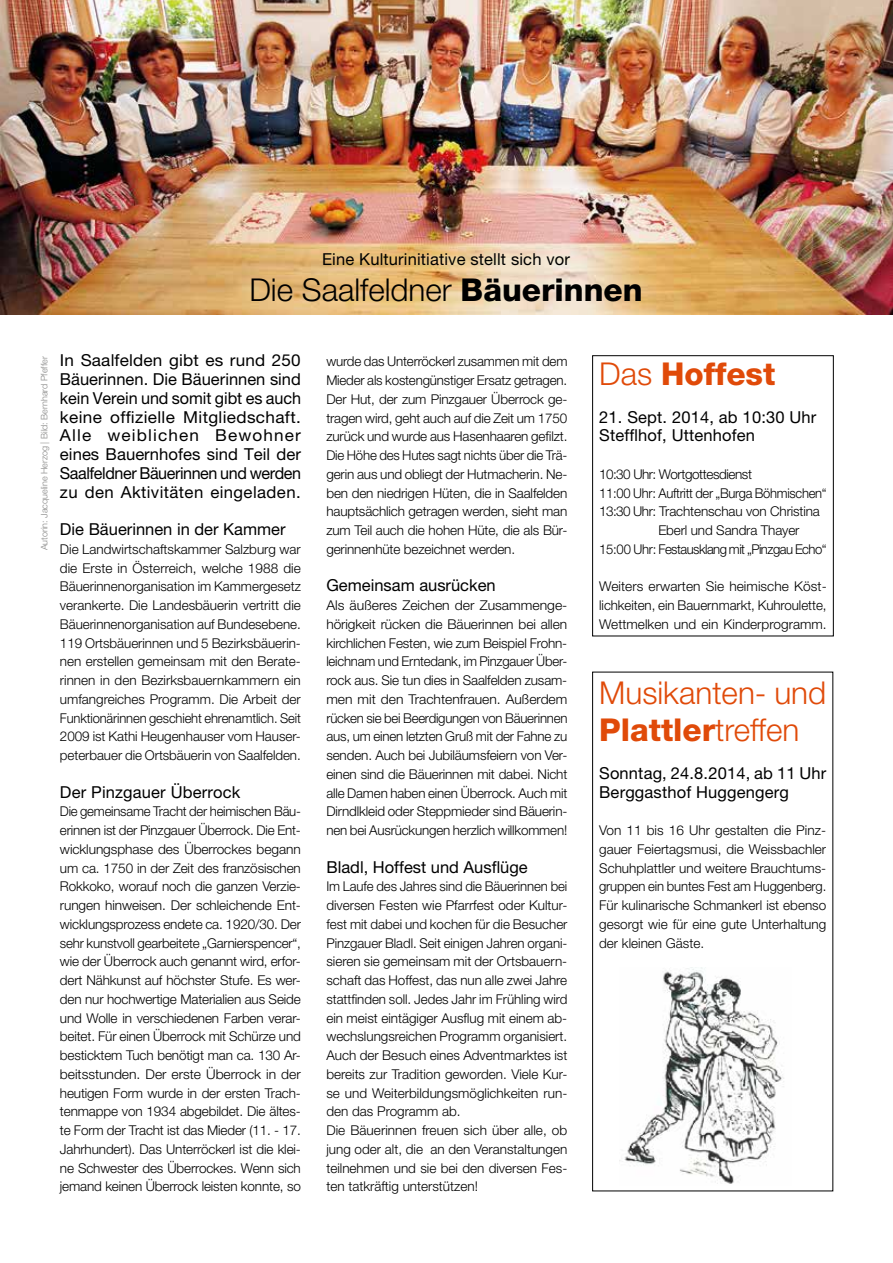
<style>
.page{position:relative;width:893px;height:1263px;background:#fff}
.page>*{position:absolute;margin:0;border:0;box-sizing:border-box;transform-origin:0 0}
.t1{font:300 31.5px/37.5px "Helvetica Neue LT Pro";color:#e04a09}
.t2{font:300 31.5px "Helvetica Neue LT Pro";color:#000}
.t3{font:800 31.5px "Helvetica Neue LT Pro";color:#e04a09}
.t4{font:16.5px/18.8px "Helvetica Neue LT Pro";letter-spacing:.01em;color:#000;text-align:justify;scale:1.04 1}
.t5{font:16.5px/18.8px "Helvetica Neue LT Pro";letter-spacing:.01em;color:#000}
.t6{font:300 13.5px/18.8px "Helvetica Neue LT Pro";color:#000;text-align:justify}
.t7{font:300 13.5px/18.8px "Helvetica Neue LT Pro";color:#000;text-align:justify;scale:1.04 1}
.t8{font:300 13.5px "Helvetica Neue LT Pro";letter-spacing:-.02em;color:#000;scale:.96 1}
.t9{font:300 13.5px "Helvetica Neue LT Pro";letter-spacing:-.04em;color:#000}
.t10{font:300 13.5px "Helvetica Neue LT Pro";letter-spacing:-.03em;color:#000}
.t11{font:300 9px "Helvetica Neue LT Pro";color:#878786}
.s1{font-weight:800}
.s2{font-weight:300}
</style>
<div class="page">
<div style="left:592px;top:672px;width:241px;height:519px;border:1px solid #000"></div>
<img style="left:0;top:0;width:893px;height:314px">
<div style="left:592px;top:355px;width:241px;height:281px;border:1px solid #000"></div>
<img style="left:624px;top:968px;width:160px;height:216px">
<p class="t5" style="left:322px;top:250px;width:249px">Eine Kulturinitiative stellt sich vor</p>
<h1 class="t2" style="left:249px;top:271px;width:395px">Die Saalfeldner <span class="s1">Bäuerinnen</span></h1>
<p class="t11" style="left:39px;top:550px;width:195px;rotate:-90deg">Autorin: Jacqueline Herzog | Bild: Bernhard Pfeffer</p>
<p class="t4" style="left:60px;top:351px;width:233px">In Saalfelden gibt es rund 250<br>Bäuerinnen. Die Bäuerinnen sind kein Verein und somit gibt es auch keine offizielle Mitgliedschaft.<br>Alle weiblichen Bewohner eines Bauernhofes sind Teil der Saalfeldner Bäuerinnen und werden zu den Aktivitäten eingeladen.</p>
<p class="t5" style="left:60px;top:520px;width:227px">Die Bäuerinnen in der Kammer</p>
<p class="t6" style="left:60px;top:539px;width:243px">Die Landwirtschaftskammer Salzburg war die Erste in Österreich, welche 1988 die Bäuerinnenorganisation im Kammergesetz verankerte. Die Landesbäuerin vertritt die Bäuerinnenorganisation auf Bundesebene.<br>119 Ortsbäuerinnen und 5 Bezirksbäuerin&shy;nen erstellen gemeinsam mit den Berate&shy;rinnen in den Bezirksbauernkammern ein umfangreiches Programm. Die Arbeit der Funktionärinnen geschieht ehrenamtlich. Seit 2009 ist Kathi Heugenhauser vom Hauser&shy;peterbauer die Ortsbäuerin von Saalfelden.</p>
<p class="t5" style="left:60px;top:782px;width:182px">Der Pinzgauer Überrock</p>
<p class="t6" style="left:60px;top:802px;width:242px">Die gemeinsame Tracht der heimischen Bäu&shy;erinnen ist der Pinzgauer Überrock. Die Ent&shy;wicklungsphase des Überrockes begann um ca. 1750 in der Zeit des französischen Rokkoko, worauf noch die ganzen Verzie&shy;rungen hinweisen. Der schleichende Ent&shy;wicklungsprozess endete ca. 1920/30. Der sehr kunstvoll gearbeitete „Garnierspencer“, wie der Überrock auch genannt wird, erfor&shy;dert Nähkunst auf höchster Stufe. Es wer&shy;den nur hochwertige Materialien aus Seide und Wolle in verschiedenen Farben verar&shy;beitet. Für einen Überrock mit Schürze und besticktem Tuch benötigt man ca. 130 Ar&shy;beitsstunden. Der erste Überrock in der heutigen Form wurde in der ersten Trach&shy;tenmappe von 1934 abgebildet. Die ältes&shy;te Form der Tracht ist das Mieder (11. - 17.<br>Jahrhundert). Das Unterröckerl ist die klei&shy;ne Schwester des Überrockes. Wenn sich jemand keinen Überrock leisten konnte, so</p>
<p class="t6" style="left:326px;top:352px;width:243px">wurde das Unterröckerl zusammen mit dem Mieder als kostengünstiger Ersatz getragen.<br>Der Hut, der zum Pinzgauer Überrock ge&shy;tragen wird, geht auch auf die Zeit um 1750 zurück und wurde aus Hasenhaaren gefilzt.<br>Die Höhe des Hutes sagt nichts über die Trä&shy;gerin aus und obliegt der Hutmacherin. Ne&shy;ben den niedrigen Hüten, die in Saalfelden hauptsächlich getragen werden, sieht man zum Teil auch die hohen Hüte, die als Bür&shy;gerinnenhüte bezeichnet werden.</p>
<p class="t5" style="left:326px;top:576px;width:171px">Gemeinsam ausrücken</p>
<p class="t7" style="left:326px;top:596px;width:233px">Als äußeres Zeichen der Zusammenge&shy;hörigkeit rücken die Bäuerinnen bei allen kirchlichen Festen, wie zum Beispiel Frohn&shy;leichnam und Erntedank, im Pinzgauer Über&shy;rock aus. Sie tun dies in Saalfelden zusam&shy;men mit den Trachtenfrauen. Außerdem rücken sie bei Beerdigungen von Bäuerinnen aus, um einen letzten Gruß mit der Fahne zu senden. Auch bei Jubiläumsfeiern von Ver&shy;einen sind die Bäuerinnen mit dabei. Nicht alle Damen haben einen Überrock. Auch mit Dirndlkleid oder Steppmieder sind Bäuerin&shy;nen bei Ausrückungen herzlich willkommen!</p>
<p class="t5" style="left:326px;top:857px;width:203px">Bladl, Hoffest und Ausflüge</p>
<p class="t6" style="left:326px;top:877px;width:243px;text-align:left">Im Laufe des Jahres sind die Bäuerinnen bei diversen Festen wie Pfarrfest oder Kultur&shy;fest mit dabei und kochen für die Besucher Pinzgauer Bladl. Seit einigen Jahren organi&shy;sieren sie gemeinsam mit der Ortsbauern&shy;schaft das Hoffest, das nun alle zwei Jahre stattfinden soll. Jedes Jahr im Frühling wird ein meist eintägiger Ausflug mit einem ab&shy;wechslungsreichen Programm organisiert.<br>Auch der Besuch eines Adventmarktes ist bereits zur Tradition geworden. Viele Kur&shy;se und Weiterbildungsmöglichkeiten run&shy;den das Programm ab.<br>Die Bäuerinnen freuen sich über alle, ob jung oder alt, die an den Veranstaltungen teilnehmen und sie bei den diversen Fes&shy;ten tatkräftig unterstützen!</p>
<h1 class="t3" style="left:599px;top:355px;width:178px"><span class="s2">Das</span> Hoffest</h1>
<p class="t5" style="left:599px;top:407px;width:219px">21. Sept. 2014, ab 10:30 Uhr<br>Stefflhof, Uttenhofen</p>
<p class="t10" style="left:599px;top:466px;width:154px">10:30 Uhr: Wortgottesdienst</p>
<p class="t8" style="left:599px;top:484px;width:239px">11:00 Uhr: Auftritt der „Burga Böhmischen“</p>
<p class="t6" style="left:599px;top:502px;width:222px">13:30 Uhr: Trachtenschau von Christina</p>
<p class="t6" style="left:658px;top:521px;width:143px">Eberl und Sandra Thayer</p>
<p class="t9" style="left:599px;top:541px;width:229px">15:00 Uhr: Festausklang mit „Pinzgau Echo“</p>
<p class="t6" style="left:599px;top:577px;width:229px">Weiters erwarten Sie heimische Köst&shy;lichkeiten, ein Bauernmarkt, Kuhroulette, Wettmelken und ein Kinderprogramm.</p>
<h1 class="t1" style="left:599px;top:673px;width:229px">Musikanten- und<br><span class="s1">Plattler</span>treffen</h1>
<p class="t5" style="left:599px;top:763px;width:229px">Sonntag, 24.8.2014, ab 11 Uhr<br>Berggasthof Huggengerg</p>
<p class="t6" style="left:599px;top:821px;width:229px">Von 11 bis 16 Uhr gestalten die Pinz&shy;gauer Feiertagsmusi, die Weissbachler Schuhplattler und weitere Brauchtums&shy;gruppen ein buntes Fest am Huggenberg.<br>Für kulinarische Schmankerl ist ebenso gesorgt wie für eine gute Unterhaltung der kleinen Gäste.</p>
</div>
